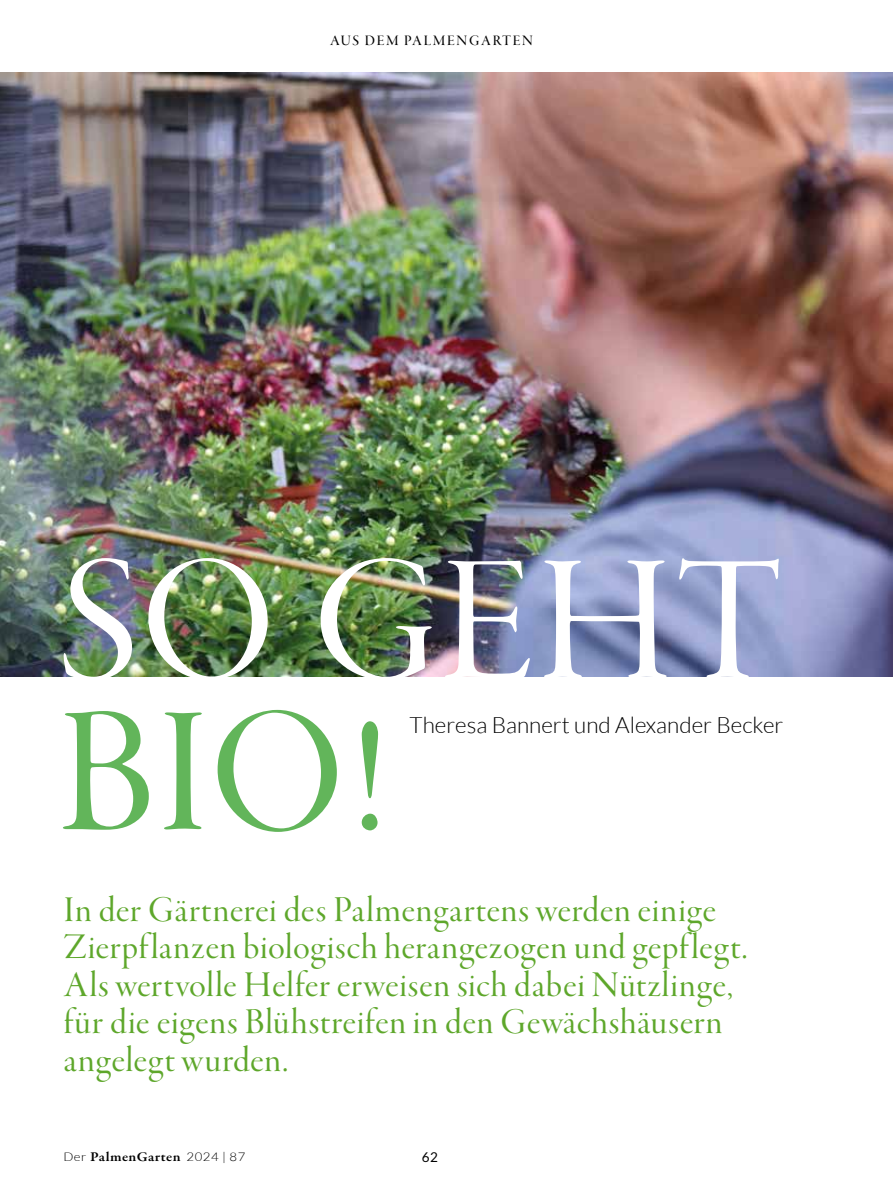
<style>
.page{position:relative;width:893px;height:1191px;background:#fff}
.page>*{position:absolute;margin:0;border:0;box-sizing:border-box;transform-origin:0 0}
.t1{font:183.9px "Garamond Premr Pro Disp";letter-spacing:.01em;color:#fff}
.t2{font:183.9px "Garamond Premr Pro Disp";color:#62b55a}
.t3{font:37.5px/37.5px "Garamond Premr Pro Disp";letter-spacing:.02em;color:#5ea72b}
.t4{font:300 22.5px "Lato";color:#000}
.t5{font:15px "Garamond Premr Pro Med Disp";letter-spacing:.115em;color:#000}
.t6{font:600 13.5px "Garamond Premr Pro";letter-spacing:.025em;color:#000;scale:1.1 1}
.t7{font:13.5px "Lato";color:#000}
.s1{font-family:"Lato";font-weight:300;font-size:12px}
</style>
<div class="page">
<img style="left:0;top:73px;width:893px;height:603px">
<p class="t5" style="left:330px;top:32px;width:204px">AUS DEM PALMENGARTEN</p>
<h1 class="t1" style="left:58px;top:521px;width:726px">SO GEHT</h1>
<h1 class="t2" style="left:58px;top:672px;width:330px">BIO!</h1>
<p class="t4" style="left:410px;top:713px;width:375px">Theresa Bannert und Alexander Becker</p>
<p class="t3" style="left:64px;top:891px;width:685px">In der Gärtnerei des Palmengartens werden einige Zierpflanzen biologisch herangezogen und gepflegt.<br>Als wertvolle Helfer erweisen sich dabei Nützlinge, für die eigens Blühstreifen in den Gewächshäusern angelegt wurden.</p>
<p class="t6" style="left:63px;top:1149px;width:167px"><span class="s1">Der</span> PalmenGarten <span class="s1">2024 | 87</span></p>
<p class="t7" style="left:422px;top:1149px;width:18px">62</p>
</div>
